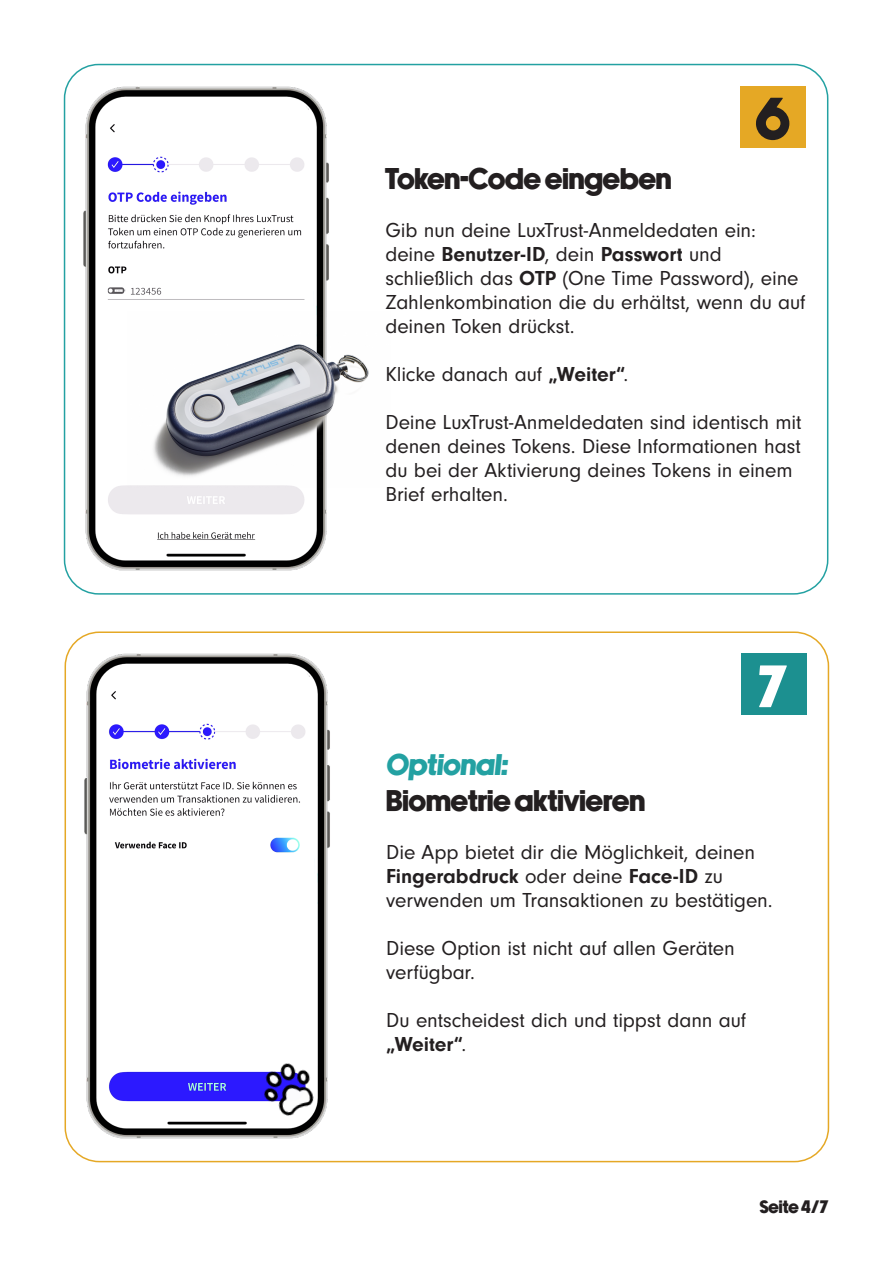
<style>
.page{position:relative;width:893px;height:1263px;background:#fff}
.page>*{position:absolute;margin:0;border:0;box-sizing:border-box;transform-origin:0 0}
.t1{font:59.55px "Newake";color:#231f20}
.t2{font:59.55px "Newake";color:#fff}
.t3{font:30px "Newake";color:#231f20}
.t4{font:30px "Newake";color:#23a1a2}
.t5{font:21px/24px "Neuzeit Gro";letter-spacing:-.005em;color:#231f20}
.t6{font:18px "Newake";color:#231f20}
.s1{font-weight:700}
</style>
<div class="page">
<div style="left:740px;top:86px;width:66px;height:62px;background:#e5a825"></div>
<div style="left:741px;top:653px;width:65px;height:62px;background:#1c9090"></div>
<img style="left:83px;top:86px;width:246px;height:485px">
<img style="left:104px;top:121px;width:205px;height:419px">
<img style="left:128px;top:312px;width:241px;height:175px">
<img style="left:84px;top:653px;width:246px;height:486px">
<img style="left:101px;top:688px;width:212px;height:422px">
<img style="left:254px;top:1056px;width:67px;height:77px">
<p class="t1" style="left:755px;top:86px;width:37px">6</p>
<p class="t3" style="left:386px;top:162px;width:287px">Token-Code eingeben</p>
<p class="t5" style="left:386px;top:219px;width:422px">Gib nun deine LuxTrust-Anmeldedaten ein: deine <span class="s1">Benutzer-ID</span>, dein <span class="s1">Passwort</span> und schließlich das <span class="s1">OTP</span> (One Time Password), eine Zahlenkombination die du erhältst, wenn du auf deinen Token drückst.</p>
<p class="t5" style="left:386px;top:363px;width:244px">Klicke danach auf <span class="s1">„Weiter“</span>.</p>
<p class="t5" style="left:386px;top:411px;width:418px">Deine LuxTrust-Anmeldedaten sind identisch mit denen deines Tokens. Diese Informationen hast du bei der Aktivierung deines Tokens in einem Brief erhalten.</p>
<p class="t2" style="left:758px;top:653px;width:32px">7</p>
<p class="t4" style="left:386px;top:748px;width:126px">Optional:</p>
<p class="t3" style="left:386px;top:784px;width:260px">Biometrie aktivieren</p>
<p class="t5" style="left:386px;top:840px;width:388px">Die App bietet dir die Möglichkeit, deinen<br><span class="s1">Fingerabdruck</span> oder deine <span class="s1">Face-ID</span> zu verwenden um Transaktionen zu bestätigen.</p>
<p class="t5" style="left:386px;top:936px;width:350px">Diese Option ist nicht auf allen Geräten verfügbar.</p>
<p class="t5" style="left:386px;top:1008px;width:362px">Du entscheidest dich und tippst dann auf <span class="s1">„Weiter“</span>.</p>
<p class="t6" style="left:760px;top:1197px;width:71px">Seite 4/7</p>
</div>
